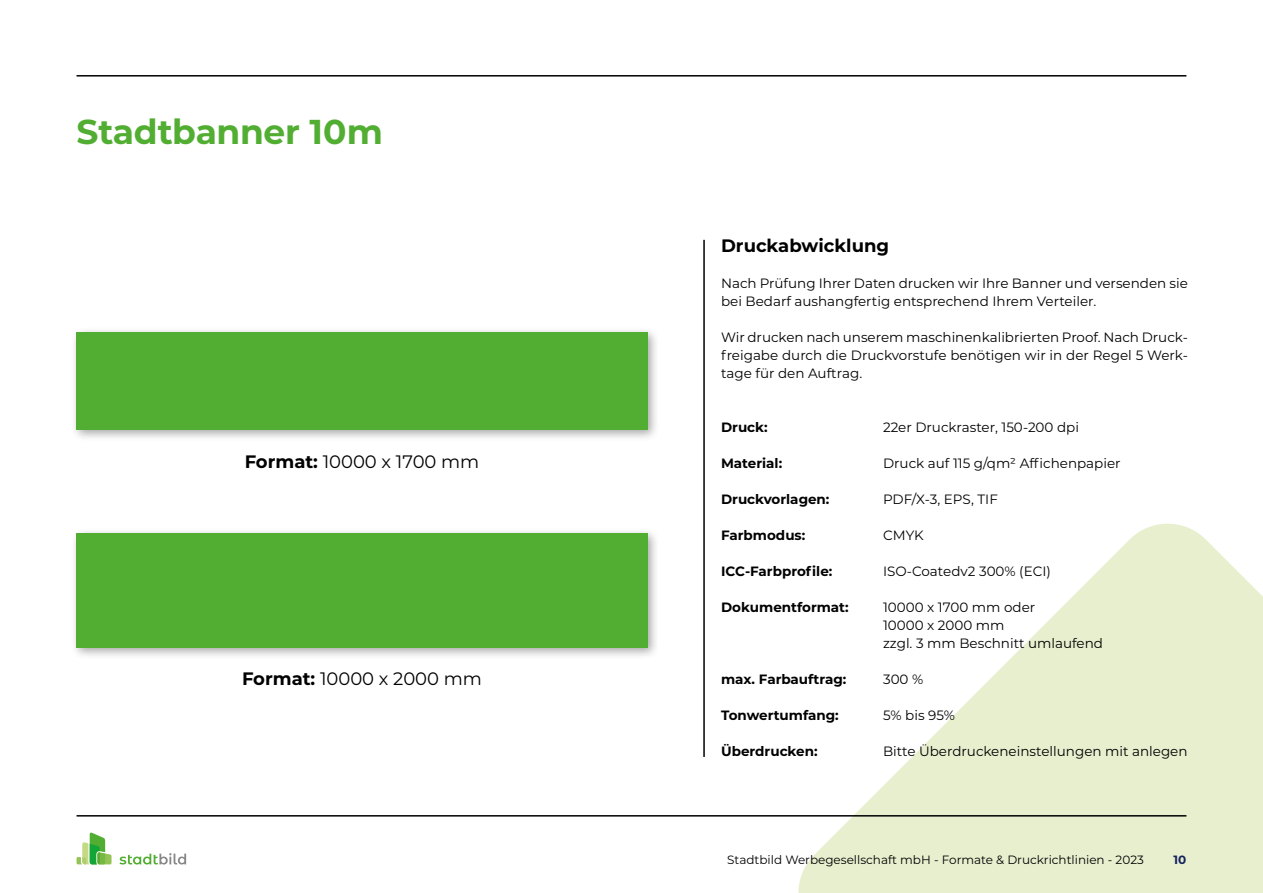
<style>
.page{position:relative;width:1263px;height:893px;background:#fff}
.page>*{position:absolute;margin:0;border:0;box-sizing:border-box;transform-origin:0 0}
.t1{font:700 34.5px "Montserrat";letter-spacing:-.01em;color:#52ae32}
.t2{font:18px "Montserrat";color:#000}
.t3{font:700 18px "Montserrat";color:#000}
.t4{font:13.5px/18px "Montserrat";color:#000}
.t5{font:700 13.5px "Montserrat";color:#000}
.t6{font:12px "Montserrat";color:#000}
.t7{font:700 12px "Montserrat";color:#14255e}
.s1{font-weight:700}
</style>
<div class="page">
<svg style="left:798px;top:523px;width:465px;height:370px;fill:#e8efce"></svg>
<hr style="left:77px;top:815px;width:1109px;height:2px;background:#000">
<svg style="left:120px;top:853px;width:66px;height:11px"></svg>
<svg style="left:76px;top:832px;width:36px;height:32px"></svg>
<hr style="left:77px;top:75px;width:1109px;height:2px;background:#000">
<div style="left:71px;top:327px;width:589px;height:115px;background:#000;opacity:.35"></div>
<div style="left:77px;top:333px;width:571px;height:97px;background:#52ae32"></div>
<hr style="left:703px;top:240px;width:2px;height:517px;background:#000">
<div style="left:71px;top:527px;width:589px;height:132px;background:#000;opacity:.35"></div>
<div style="left:77px;top:533px;width:571px;height:114px;background:#52ae32"></div>
<h1 class="t1" style="left:77px;top:107px;width:308px">Stadtbanner 10m</h1>
<h2 class="t2" style="left:245px;top:449px;width:236px"><span class="s1">Format:</span> 10000 x 1700 mm</h2>
<h2 class="t2" style="left:242px;top:667px;width:241px"><span class="s1">Format:</span> 10000 x 2000 mm</h2>
<h2 class="t3" style="left:721px;top:233px;width:170px">Druckabwicklung</h2>
<p class="t4" style="left:721px;top:274px;width:468px">Nach Prüfung Ihrer Daten drucken wir Ihre Banner und versenden sie bei Bedarf aushangfertig entsprechend Ihrem Verteiler.</p>
<p class="t4" style="left:721px;top:328px;width:468px;text-align:justify">Wir drucken nach unserem maschinenkalibrierten Proof. Nach Druck&shy;freigabe durch die Druckvorstufe benötigen wir in der Regel 5 Werk&shy;tage für den Auftrag.</p>
<p class="t5" style="left:721px;top:417px;width:48px">Druck:</p>
<p class="t4" style="left:883px;top:418px;width:197px">22er Druckraster, 150-200 dpi</p>
<p class="t5" style="left:721px;top:453px;width:63px">Material:</p>
<p class="t4" style="left:883px;top:454px;width:239px">Druck auf 115 g/qm² Affichenpapier</p>
<p class="t5" style="left:721px;top:489px;width:110px">Druckvorlagen:</p>
<p class="t4" style="left:883px;top:490px;width:116px">PDF/X-3, EPS, TIF</p>
<p class="t5" style="left:721px;top:525px;width:86px">Farbmodus:</p>
<p class="t4" style="left:883px;top:526px;width:42px">CMYK</p>
<p class="t5" style="left:721px;top:561px;width:113px">ICC-Farbprofile:</p>
<p class="t4" style="left:883px;top:562px;width:169px">ISO-Coatedv2 300% (ECI)</p>
<p class="t5" style="left:721px;top:597px;width:129px">Dokumentformat:</p>
<p class="t4" style="left:883px;top:598px;width:221px">10000 x 1700 mm oder<br>10000 x 2000 mm<br>zzgl. 3 mm Beschnitt umlaufend</p>
<p class="t5" style="left:721px;top:669px;width:127px">max. Farbauftrag:</p>
<p class="t4" style="left:883px;top:670px;width:42px">300 %</p>
<p class="t5" style="left:721px;top:705px;width:119px">Tonwertumfang:</p>
<p class="t4" style="left:883px;top:706px;width:74px">5% bis 95%</p>
<p class="t5" style="left:721px;top:741px;width:98px">Überdrucken:</p>
<p class="t4" style="left:883px;top:742px;width:306px">Bitte Überdruckeneinstellungen mit anlegen</p>
<p class="t6" style="left:727px;top:852px;width:418px">Stadtbild Werbegesellschaft mbH - Formate &amp; Druckrichtlinien - 2023</p>
<p class="t7" style="left:1173px;top:851px;width:14px">10</p>
</div>
